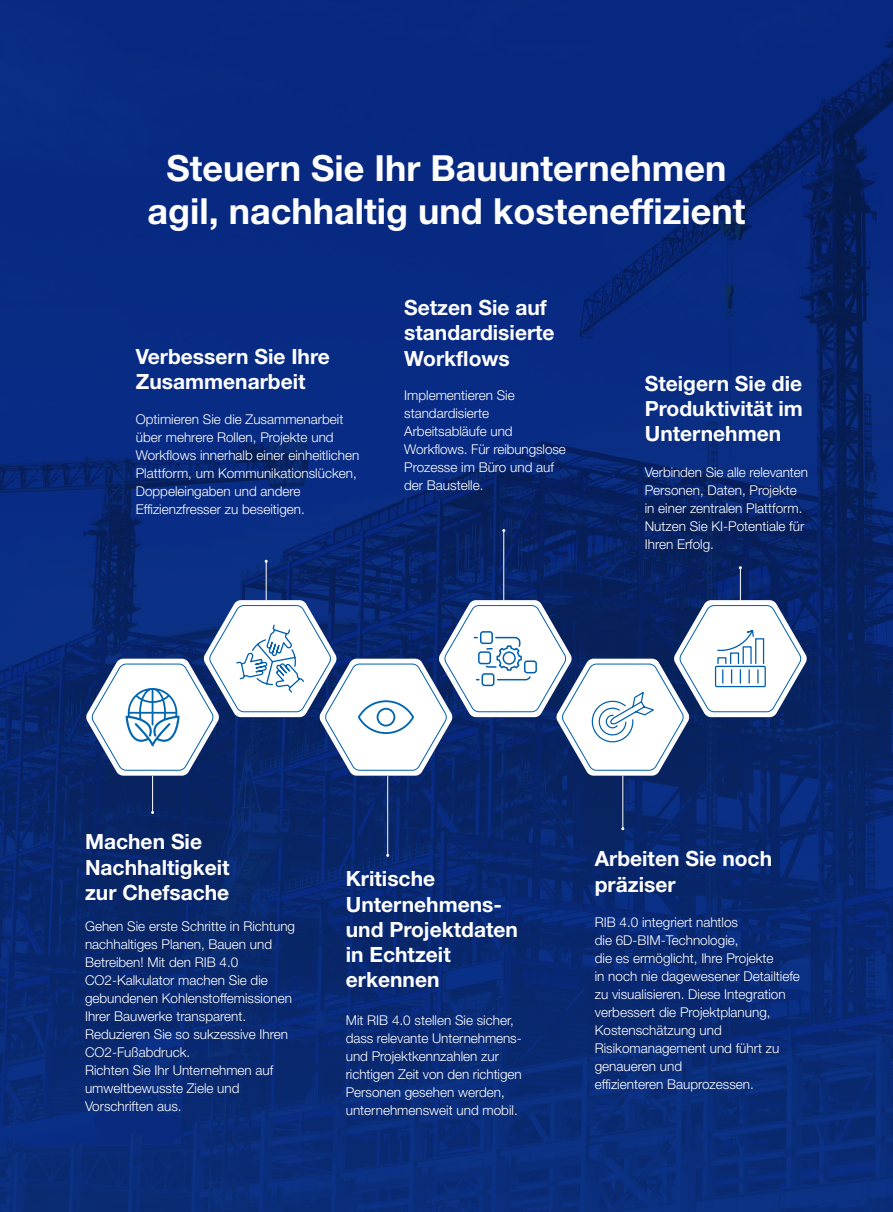
<style>
.page{position:relative;width:893px;height:1212px;background:#fff}
.page>*{position:absolute;margin:0;border:0;box-sizing:border-box;transform-origin:0 0}
.t1{font:700 36px/43.2px "Helvetica Neue LT Pro";color:#fff;text-align:center}
.t2{font:700 21px/25.2px "Helvetica Neue LT Pro";color:#fff}
.t3{font:300 13.5px/18px "Helvetica Neue LT Pro";color:#fff}
</style>
<div class="page">
<img style="left:0;top:0;width:893px;height:1212px">
<hr style="left:740px;top:568px;width:1px;height:39px;background:#fff">
<hr style="left:503px;top:530px;width:1px;height:77px;background:#fff">
<hr style="left:266px;top:561px;width:1px;height:46px;background:#fff">
<hr style="left:623px;top:776px;width:1px;height:53px;background:#fff">
<hr style="left:152px;top:776px;width:1px;height:36px;background:#fff">
<hr style="left:387px;top:776px;width:1px;height:79px;background:#fff">
<svg style="left:86px;top:600px;width:721px;height:176px"></svg>
<h1 class="t1" style="left:148px;top:146px;width:599px">Steuern Sie Ihr Bauunternehmen agil, nachhaltig und kosteneffizient</h1>
<h2 class="t2" style="left:136px;top:343px;width:196px">Verbessern Sie Ihre<br>Zusammenarbeit</h2>
<p class="t3" style="left:136px;top:410px;width:225px">Optimieren Sie die Zusammenarbeit über mehrere Rollen, Projekte und Workflows innerhalb einer einheitlichen Plattform, um Kommunikationslücken, Doppeleingaben und andere Effizienzfresser zu beseitigen.</p>
<h2 class="t2" style="left:404px;top:295px;width:152px">Setzen Sie auf standardisierte<br>Workflows</h2>
<p class="t3" style="left:404px;top:385px;width:163px">Implementieren Sie standardisierte<br>Arbeitsabläufe und<br>Workflows. Für reibungslose<br>Prozesse im Büro und auf der Baustelle.</p>
<h2 class="t2" style="left:645px;top:370px;width:160px;text-align:justify">Steigern Sie die Produktivität im Unternehmen</h2>
<p class="t3" style="left:645px;top:462px;width:165px">Verbinden Sie alle relevanten<br>Personen, Daten, Projekte in einer zentralen Plattform.<br>Nutzen Sie KI-Potentiale für<br>Ihren Erfolg.</p>
<h2 class="t2" style="left:85px;top:829px;width:146px">Machen Sie<br>Nachhaltigkeit zur Chefsache</h2>
<p class="t3" style="left:85px;top:916px;width:212px">Gehen Sie erste Schritte in Richtung nachhaltiges Planen, Bauen und<br>Betreiben! Mit den RIB 4.0<br>CO2-Kalkulator machen Sie die gebundenen Kohlenstoffemissionen<br>Ihrer Bauwerke transparent.<br>Reduzieren Sie so sukzessive Ihren<br>CO2-Fußabdruck.<br>Richten Sie Ihr Unternehmen auf umweltbewusste Ziele und<br>Vorschriften aus.</p>
<h2 class="t2" style="left:346px;top:866px;width:174px">Kritische<br>Unternehmens&shy;und Projektdaten in Echtzeit erkennen</h2>
<p class="t3" style="left:346px;top:1011px;width:177px">Mit RIB 4.0 stellen Sie sicher, dass relevante Unternehmens&shy;und Projektkennzahlen zur richtigen Zeit von den richtigen<br>Personen gesehen werden, unternehmensweit und mobil.</p>
<h2 class="t2" style="left:595px;top:846px;width:179px">Arbeiten Sie noch präziser</h2>
<p class="t3" style="left:595px;top:912px;width:207px">RIB 4.0 integriert nahtlos<br>die 6D-BIM-Technologie,<br>die es ermöglicht, Ihre Projekte<br>in noch nie dagewesener Detailtiefe zu visualisieren. Diese Integration verbessert die Projektplanung,<br>Kostenschätzung und<br>Risikomanagement und führt zu genaueren und<br>effizienteren Bauprozessen.</p>
</div>
